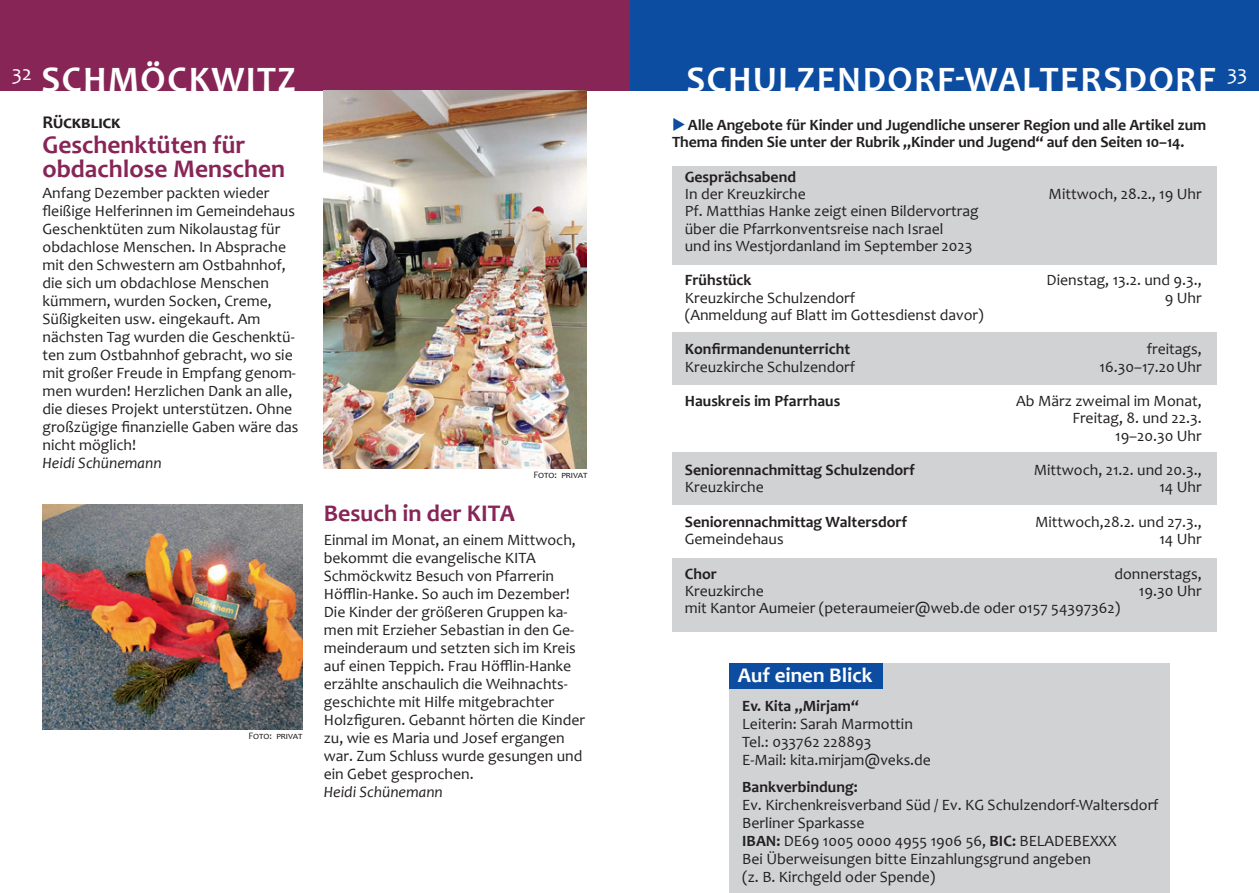
<style>
.page{position:relative;width:1259px;height:893px;background:#fff}
.page>*{position:absolute;margin:0;border:0;box-sizing:border-box;transform-origin:0 0}
.t1{font:700 36px "Candara";letter-spacing:.04em;color:#fff}
.t2{font:700 25.5px/24px "Candara";color:#872557}
.t3{font:700 24px "Candara";color:#872557}
.t4{font:700 21px "Candara";color:#fff}
.t5{font:21px "Candara";color:#fff}
.t6{font:700 18px "Candara";letter-spacing:.005em;color:#231f20}
.t7{font:15.75px/18px "Candara";color:#231f20}
.t8{font:700 15.75px/17.2px "Candara";color:#231f20}
.t9{font:italic 15.75px "Candara";color:#231f20}
.t10{font:9.9px "Candara";letter-spacing:.005em;color:#231f20}
.s1{color:#0d4da1}
.s2{font-weight:700}
</style>
<div class="page">
<div style="left:629px;top:0;width:630px;height:90px;background:#0d4da1"></div>
<div style="left:0;top:0;width:629px;height:90px;background:#872557"></div>
<div style="left:672px;top:167px;width:544px;height:98px;background:#d1d2d4"></div>
<div style="left:672px;top:332px;width:544px;height:53px;background:#d1d2d4"></div>
<div style="left:672px;top:452px;width:544px;height:53px;background:#d1d2d4"></div>
<div style="left:672px;top:558px;width:544px;height:74px;background:#d1d2d4"></div>
<img style="left:324px;top:90px;width:263px;height:378px">
<img style="left:43px;top:504px;width:259px;height:225px">
<div style="left:729px;top:663px;width:440px;height:230px;background:#d1d2d4"></div>
<div style="left:729px;top:663px;width:153px;height:26px;background:#0d4da1"></div>
<h1 class="t1" style="left:42px;top:57px;width:256px">SCHMÖCKWITZ</h1>
<h1 class="t1" style="left:686px;top:57px;width:531px">SCHULZENDORF-WALTERSDORF</h1>
<h3 class="t5" style="left:12px;top:60px;width:21px">32</h3>
<h3 class="t5" style="left:1227px;top:60px;width:22px">33</h3>
<p class="t8" style="left:672px;top:116px;width:536px"><span class="s1">◆</span>Alle Angebote für Kinder und Jugendliche unserer Region und alle Artikel zum<br>Thema finden Sie unter der Rubrik „Kinder und Jugend“ auf den Seiten 10–14.</p>
<p class="t8" style="left:685px;top:168px;width:113px">Gesprächsabend</p>
<p class="t7" style="left:685px;top:185px;width:123px">In der Kreuzkirche</p>
<p class="t7" style="left:1048px;top:185px;width:155px">Mittwoch, 28.2., 19 Uhr</p>
<p class="t7" style="left:685px;top:202px;width:295px;line-height:17.2px">Pf. Matthias Hanke zeigt einen Bildervortrag über die Pfarrkonventsreise nach Israel<br>und ins Westjordanland im September 2023</p>
<p class="t8" style="left:685px;top:271px;width:68px">Frühstück</p>
<p class="t7" style="left:1046px;top:271px;width:157px">Dienstag, 13.2. und 9.3.,</p>
<p class="t7" style="left:685px;top:288px;width:172px">Kreuzkirche Schulzendorf</p>
<p class="t7" style="left:1164px;top:288px;width:38px">9 Uhr</p>
<p class="t7" style="left:685px;top:306px;width:300px">(Anmeldung auf Blatt im Gottesdienst davor)</p>
<p class="t8" style="left:685px;top:340px;width:167px">Konfirmandenunterricht</p>
<p class="t7" style="left:1146px;top:340px;width:56px">freitags,</p>
<p class="t7" style="left:685px;top:357px;width:172px">Kreuzkirche Schulzendorf</p>
<p class="t7" style="left:1099px;top:357px;width:104px">16.30–17.20Uhr</p>
<p class="t8" style="left:685px;top:392px;width:157px">Hauskreis im Pfarrhaus</p>
<p class="t7" style="left:1016px;top:392px;width:187px;line-height:17.2px;text-align:right">Ab März zweimal im Monat,<br>Freitag, 8. und 22.3.<br>19–20.30 Uhr</p>
<p class="t8" style="left:685px;top:461px;width:232px">Seniorennachmittag Schulzendorf</p>
<p class="t7" style="left:1033px;top:461px;width:170px">Mittwoch, 21.2. und 20.3.,</p>
<p class="t7" style="left:685px;top:478px;width:81px">Kreuzkirche</p>
<p class="t7" style="left:1159px;top:478px;width:44px">14 Uhr</p>
<p class="t8" style="left:685px;top:513px;width:224px">Seniorennachmittag Waltersdorf</p>
<p class="t7" style="left:1035px;top:513px;width:168px">Mittwoch,28.2. und 27.3.,</p>
<p class="t7" style="left:685px;top:530px;width:100px">Gemeindehaus</p>
<p class="t7" style="left:1159px;top:530px;width:44px">14 Uhr</p>
<p class="t8" style="left:685px;top:565px;width:34px">Chor</p>
<p class="t7" style="left:1114px;top:564px;width:89px">donnerstags,</p>
<p class="t7" style="left:685px;top:581px;width:81px">Kreuzkirche</p>
<p class="t7" style="left:1139px;top:581px;width:64px">19.30 Uhr</p>
<p class="t7" style="left:685px;top:599px;width:437px">mit Kantor Aumeier (peteraumeier@web.de oder o157 54397362)</p>
<p class="t6" style="left:43px;top:110px;width:79px">Rückblick</p>
<h2 class="t2" style="left:43px;top:132px;width:244px">Geschenktüten für obdachlose Menschen</h2>
<p class="t7" style="left:43px;top:184px;width:257px">Anfang Dezember packten wieder fleißige Helferinnen im Gemeindehaus Geschenktüten zum Nikolaustag für obdachlose Menschen. In Absprache mit den Schwestern am Ostbahnhof, die sich um obdachlose Menschen kümmern, wurden Socken, Creme, Süßigkeiten usw. eingekauft. Am nächsten Tag wurden die Geschenktü&shy;ten zum Ostbahnhof gebracht, wo sie mit großer Freude in Empfang genom&shy;men wurden! Herzlichen Dank an alle, die dieses Projekt unterstützen. Ohne großzügige finanzielle Gaben wäre das nicht möglich!</p>
<p class="t9" style="left:43px;top:453px;width:121px">Heidi Schünemann</p>
<p class="t10" style="left:533px;top:469px;width:55px">Foto: privat</p>
<h3 class="t3" style="left:324px;top:499px;width:193px">Besuch in der KITA</h3>
<p class="t7" style="left:324px;top:531px;width:263px">Einmal im Monat, an einem Mittwoch, bekommt die evangelische KITA Schmöckwitz Besuch von Pfarrerin Höfflin-Hanke. So auch im Dezember!<br>Die Kinder der größeren Gruppen ka&shy;men mit Erzieher Sebastian in den Ge&shy;meinderaum und setzten sich im Kreis auf einen Teppich. Frau Höfflin-Hanke erzählte anschaulich die Weihnachts&shy;geschichte mit Hilfe mitgebrachter Holzfiguren. Gebannt hörten die Kinder zu, wie es Maria und Josef ergangen war. Zum Schluss wurde gesungen und ein Gebet gesprochen.</p>
<p class="t9" style="left:324px;top:782px;width:121px">Heidi Schünemann</p>
<h3 class="t4" style="left:738px;top:662px;width:136px">Auf einen Blick</h3>
<p class="t8" style="left:742px;top:697px;width:118px">Ev. Kita „Mirjam“</p>
<p class="t7" style="left:742px;top:715px;width:190px">Leiterin: Sarah Marmottin<br>Tel.: 033762 228893<br>E-Mail: kita.mirjam@veks.de</p>
<p class="t8" style="left:742px;top:778px;width:117px">Bankverbindung:</p>
<p class="t7" style="left:742px;top:796px;width:418px">Ev. Kirchenkreisverband Süd / Ev. KG Schulzendorf-Waltersdorf Berliner Sparkasse<br><span class="s2">IBAN:</span> DE69 1005 0000 4955 1906 56, <span class="s2">BIC:</span> BELADEBEXXX<br>Bei Überweisungen bitte Einzahlungsgrund angeben<br>(z. B. Kirchgeld oder Spende)</p>
<p class="t10" style="left:248px;top:730px;width:55px">Foto: privat</p>
</div>
